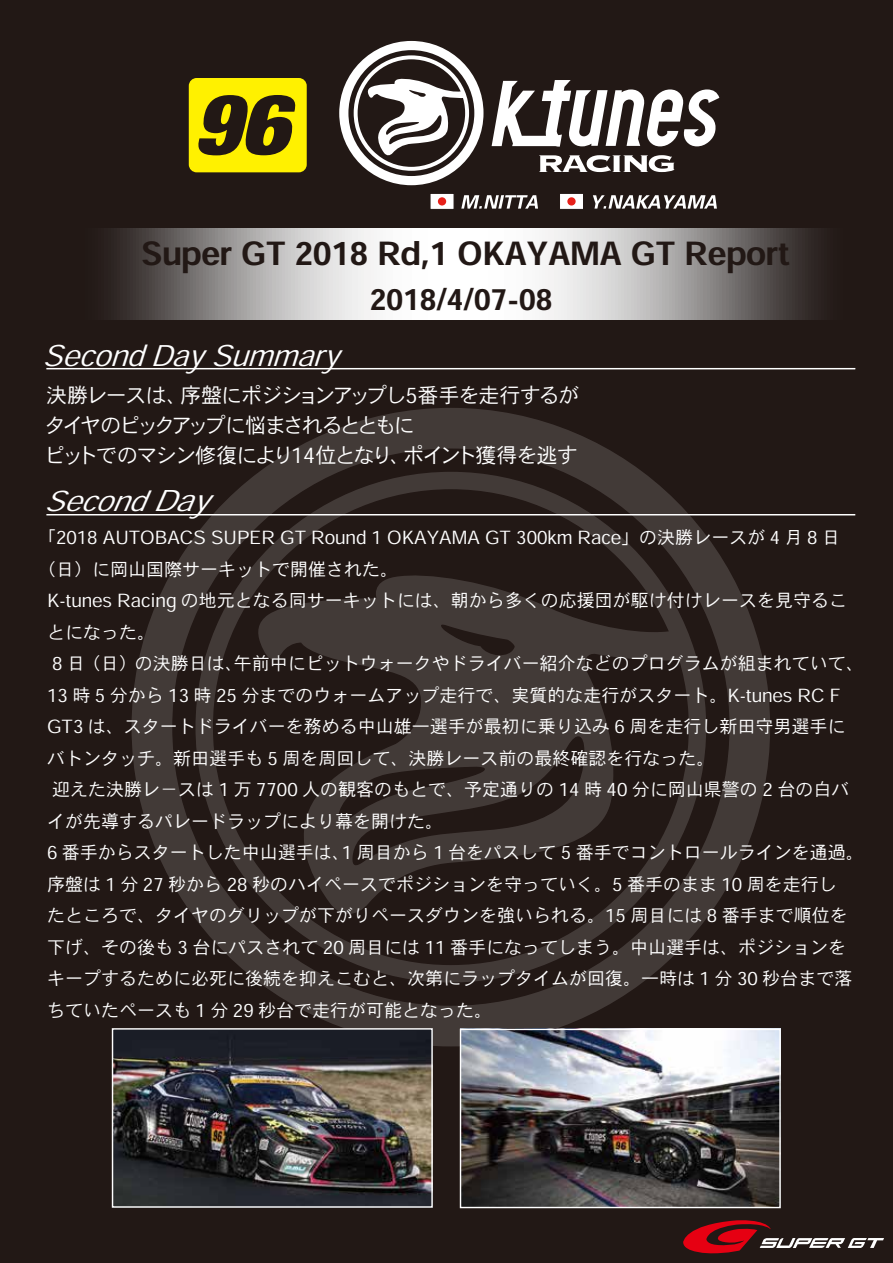
<style>
.page{position:relative;width:893px;height:1263px;background:#221815}
.page>*{position:absolute;margin:0;border:0;box-sizing:border-box;transform-origin:0 0}
.t1{font:31.65px "Heisei Kaku Go Std W7";color:#221815}
.t2{font:28.8px "Heisei Kaku Go Std W7";color:#221815}
.t3{font:italic 28.35px "Heisei Kaku Go Std W3";color:#fff}
.t4{font:italic 27.15px "Heisei Kaku Go Std W3";color:#fff;scale:1.05 1}
.t5{font:21px/30px "Heisei Kaku Go Std W3";letter-spacing:-.08em;color:#fff}
.t6{font:18px "Heisei Kaku Go Std W3";color:#fff}
.s1{font-size:28.5px}
</style>
<div class="page">
<svg style="left:132px;top:408px;width:638px;height:638px"></svg>
<svg style="left:195px;top:472px;width:511px;height:510px"></svg>
<svg style="left:257px;top:571px;width:436px;height:347px"></svg>
<hr style="left:46px;top:368px;width:809px;height:1px;background:#fff">
<svg style="left:683px;top:1220px;width:201px;height:33px"></svg>
<hr style="left:46px;top:514px;width:809px;height:1px;background:#fff">
<div style="left:189px;top:78px;width:118px;height:94px;background:#fff100;border-radius:8px"></div>
<svg style="left:198px;top:95px;width:98px;height:60px"></svg>
<svg style="left:339px;top:41px;width:144px;height:144px"></svg>
<svg style="left:492px;top:80px;width:227px;height:67px"></svg>
<svg style="left:539px;top:155px;width:135px;height:17px"></svg>
<svg style="left:461px;top:195px;width:77px;height:14px"></svg>
<div style="left:430px;top:193px;width:24px;height:17px;background:#fff;border:1px solid #221815"></div>
<div style="left:438px;top:197px;width:8px;height:9px;background:#e7211a;border-radius:50%"></div>
<svg style="left:593px;top:195px;width:124px;height:14px"></svg>
<div style="left:559px;top:193px;width:25px;height:17px;background:#fff;border:1px solid #221815"></div>
<div style="left:567px;top:197px;width:9px;height:9px;background:#e7211a;border-radius:50%"></div>
<svg style="left:108px;top:228px;width:713px;height:92px;background:#b2b0af"></svg>
<img style="left:114px;top:1030px;width:317px;height:176px">
<img style="left:462px;top:1031px;width:317px;height:175px">
<div style="left:112px;top:1028px;width:321px;height:180px;border:1px solid #fff"></div>
<div style="left:460px;top:1029px;width:321px;height:179px;border:1px solid #fff"></div>
<h1 class="t1" style="left:141px;top:234px;width:650px">Super GT 2018 Rd,1 OKAYAMA GT Report</h1>
<h2 class="t2" style="left:370px;top:281px;width:184px">2018/4/07-08</h2>
<h3 class="t3" style="left:43px;top:337px;width:297px">SecondDay Summary</h3>
<p class="t5" style="left:44px;top:380px;width:537px">決勝レースは、序盤にポジションアップし5番手を走行するがタイヤのピックアップに悩まされるとともに<br>ピットでのマシン修復により14位となり、ポイント獲得を逃す</p>
<h3 class="t4" style="left:44px;top:483px;width:173px">Second<span class="s1">Day</span></h3>
<p class="t6" style="left:38px;top:526px;width:804px">「2018 AUTOBACS SUPER GT Round 1 OKAYAMA GT 300km Race」の決勝レースが 4 月 8 日</p>
<p class="t6" style="left:38px;top:557px;width:362px">（日）に岡山国際サーキットで開催された。</p>
<p class="t6" style="left:47px;top:589px;width:801px">K-tunes Racing の地元となる同サーキットには、朝から多くの応援団が駆け付けレースを見守るこ</p>
<p class="t6" style="left:47px;top:620px;width:110px">とになった。</p>
<p class="t6" style="left:52px;top:652px;width:813px">8 日（日）の決勝日は、午前中にピットウォークやドライバー紹介などのプログラムが組まれていて、</p>
<p class="t6" style="left:47px;top:683px;width:795px">13 時 5 分から 13 時 25 分までのウォームアップ走行で、実質的な走行がスタート。K-tunes RC F</p>
<p class="t6" style="left:47px;top:715px;width:800px">GT3 は、スタートドライバーを務める中山雄一選手が最初に乗り込み 6 周を走行し新田守男選手に</p>
<p class="t6" style="left:47px;top:746px;width:669px">バトンタッチ。新田選手も 5 周を周回して、決勝レース前の最終確認を行なった。</p>
<p class="t6" style="left:52px;top:778px;width:799px">迎えた決勝レ－スは 1 万 7700 人の観客のもとで、予定通りの 14 時 40 分に岡山県警の 2 台の白バ</p>
<p class="t6" style="left:47px;top:809px;width:398px">イが先導するパレードラップにより幕を開けた。</p>
<p class="t6" style="left:47px;top:841px;width:818px">6 番手からスタートした中山選手は、1 周目から 1 台をパスして 5 番手でコントロールラインを通過。</p>
<p class="t6" style="left:47px;top:872px;width:791px">序盤は 1 分 27 秒から 28 秒のハイペースでポジションを守っていく。5 番手のまま 10 周を走行し</p>
<p class="t6" style="left:47px;top:904px;width:802px">たところで、タイヤのグリップが下がりペースダウンを強いられる。15 周目には 8 番手まで順位を</p>
<p class="t6" style="left:47px;top:935px;width:801px">下げ、その後も 3 台にパスされて 20 周目には 11 番手になってしまう。中山選手は、ポジションを</p>
<p class="t6" style="left:47px;top:967px;width:807px">キープするために必死に後続を抑えこむと、次第にラップタイムが回復。一時は 1 分 30 秒台まで落</p>
<p class="t6" style="left:47px;top:998px;width:447px">ちていたペースも 1 分 29 秒台で走行が可能となった。</p>
</div>
